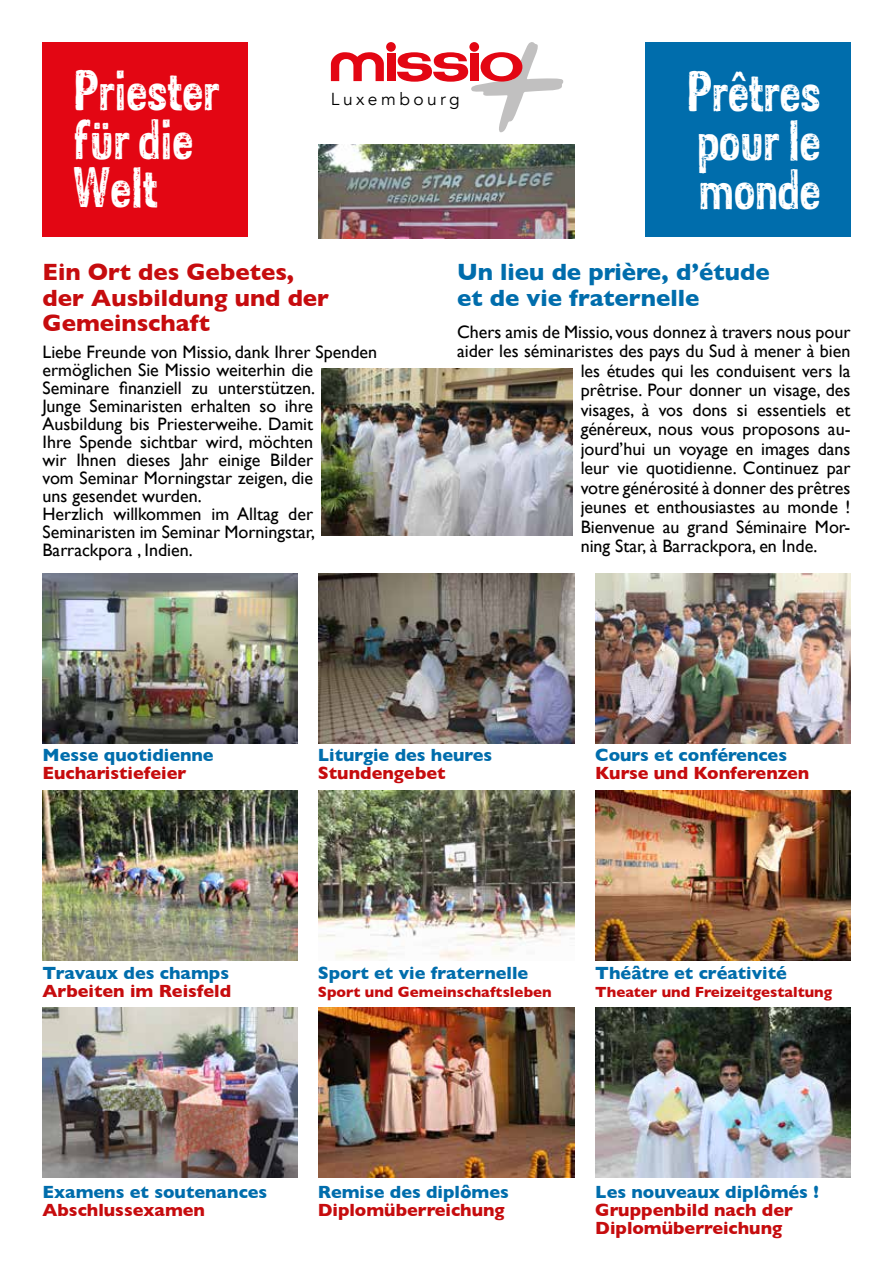
<style>
.page{position:relative;width:893px;height:1263px;background:#fff}
.page>*{position:absolute;margin:0;border:0;box-sizing:border-box;transform-origin:0 0}
.t1{font:46.65px/48.8px "Sans Culottes";color:#fff;text-align:justify;scale:.96 1}
.t2{font:700 24px/25.5px "Gill Sans";color:#c60c0e}
.t3{font:700 24px/25.5px "Gill Sans";color:#006dac}
.t4{font:18px/18px "Gill Sans";color:#000}
.t5{font:700 18px "Gill Sans";color:#006dac}
.t6{font:700 18px/18px "Gill Sans";color:#c60c0e}
.t7{font:17.4px "Avenir";letter-spacing:.2em;color:#000}
.t8{font:700 15px "Gill Sans";color:#c60c0e}
</style>
<div class="page">
<div style="left:645px;top:43px;width:205px;height:194px;background:#006dac"></div>
<div style="left:43px;top:43px;width:205px;height:194px;background:#e30613"></div>
<div style="left:387px;top:53px;width:8px;height:28px;background:#e30613"></div>
<svg style="left:397px;top:42px;width:166px;height:90px"></svg>
<div style="left:386px;top:42px;width:10px;height:10px;background:#e30613;border-radius:50%"></div>
<div style="left:469px;top:42px;width:10px;height:10px;background:#e30613;border-radius:50%"></div>
<div style="left:470px;top:53px;width:9px;height:28px;background:#e30613"></div>
<svg style="left:331px;top:52px;width:53px;height:29px"></svg>
<img style="left:319px;top:145px;width:255px;height:93px">
<img style="left:319px;top:790px;width:255px;height:170px">
<img style="left:43px;top:790px;width:255px;height:170px">
<img style="left:595px;top:790px;width:255px;height:170px">
<img style="left:322px;top:369px;width:250px;height:167px">
<img style="left:319px;top:1008px;width:255px;height:170px">
<img style="left:595px;top:1008px;width:255px;height:170px">
<img style="left:43px;top:1008px;width:255px;height:170px">
<img style="left:595px;top:573px;width:255px;height:170px">
<img style="left:319px;top:573px;width:255px;height:170px">
<img style="left:43px;top:573px;width:255px;height:170px">
<h1 class="t1" style="left:73px;top:65px;width:153px;text-align:left">Priester für die<br>Welt</h1>
<p class="t7" style="left:331px;top:88px;width:130px">Luxembourg</p>
<h1 class="t1" style="left:687px;top:67px;width:141px">Prêtres pour le monde</h1>
<h2 class="t2" style="left:43px;top:259px;width:288px">Ein Ort des Gebetes, der Ausbildung und der<br>Gemeinschaft</h2>
<p class="t4" style="left:43px;top:342px;width:336px">Liebe Freunde von Missio, dank Ihrer Spenden ermöglichen Sie Missio weiterhin die Seminare finanziell zu unterstützen.<br>Junge Seminaristen erhalten so ihre Ausbildung bis Priesterweihe. Damit<br>Ihre Spende sichtbar wird, möchten<br>wir Ihnen dieses Jahr einige Bilder<br>vom Seminar Morningstar zeigen, die<br>uns gesendet wurden.<br>Herzlich willkommen im Alltag der Seminaristen im Seminar Morningstar, Barrackpora , Indien.</p>
<h2 class="t3" style="left:457px;top:259px;width:314px">Un lieu de prière, d’étude et de vie fraternelle</h2>
<p class="t4" style="left:457px;top:323px;width:395px">Chers amis de Missio, vous donnez à travers nous pour</p>
<p class="t4" style="left:457px;top:342px;width:395px">aider les séminaristes des pays du Sud à mener à bien</p>
<p class="t4" style="left:581px;top:362px;width:271px">les études qui les conduisent vers la</p>
<p class="t4" style="left:581px;top:381px;width:271px">prêtrise. Pour donner un visage, des</p>
<p class="t4" style="left:581px;top:401px;width:271px">visages, à vos dons si essentiels et</p>
<p class="t4" style="left:581px;top:420px;width:271px">généreux, nous vous proposons au-</p>
<p class="t4" style="left:581px;top:440px;width:271px">jourd’hui un voyage en images dans</p>
<p class="t4" style="left:581px;top:459px;width:271px">leur vie quotidienne. Continuez par</p>
<p class="t4" style="left:581px;top:479px;width:271px">votre générosité à donner des prêtres</p>
<p class="t4" style="left:581px;top:498px;width:271px">jeunes et enthousiastes au monde !</p>
<p class="t4" style="left:581px;top:518px;width:271px">Bienvenue au grand Séminaire Mor-</p>
<p class="t4" style="left:581px;top:537px;width:238px">ning Star, à Barrackpora, en Inde.</p>
<p class="t5" style="left:43px;top:740px;width:173px">Messe quotidienne</p>
<p class="t6" style="left:43px;top:763px;width:145px">Eucharistiefeier</p>
<p class="t5" style="left:43px;top:958px;width:188px">Travaux des champs</p>
<p class="t6" style="left:43px;top:981px;width:190px">Arbeiten im Reisfeld</p>
<p class="t5" style="left:318px;top:740px;width:176px">Liturgie des heures</p>
<p class="t6" style="left:318px;top:763px;width:129px">Stundengebet</p>
<p class="t5" style="left:595px;top:740px;width:193px">Cours et conférences</p>
<p class="t6" style="left:595px;top:763px;width:216px">Kurse und Konferenzen</p>
<p class="t5" style="left:318px;top:958px;width:212px">Sport et vie fraternelle</p>
<p class="t8" style="left:318px;top:980px;width:235px">Sport und Gemeinschaftsleben</p>
<p class="t5" style="left:595px;top:958px;width:193px">Théâtre et créativité</p>
<p class="t8" style="left:595px;top:980px;width:238px">Theater und Freizeitgestaltung</p>
<p class="t5" style="left:43px;top:1177px;width:226px">Examens et soutenances</p>
<p class="t6" style="left:43px;top:1200px;width:164px">Abschlussexamen</p>
<p class="t5" style="left:318px;top:1177px;width:193px">Remise des diplômes</p>
<p class="t6" style="left:318px;top:1200px;width:188px">Diplomüberreichung</p>
<p class="t5" style="left:595px;top:1177px;width:225px">Les nouveaux diplômés !</p>
<p class="t6" style="left:595px;top:1200px;width:199px">Gruppenbild nach der<br>Diplomüberreichung</p>
</div>
